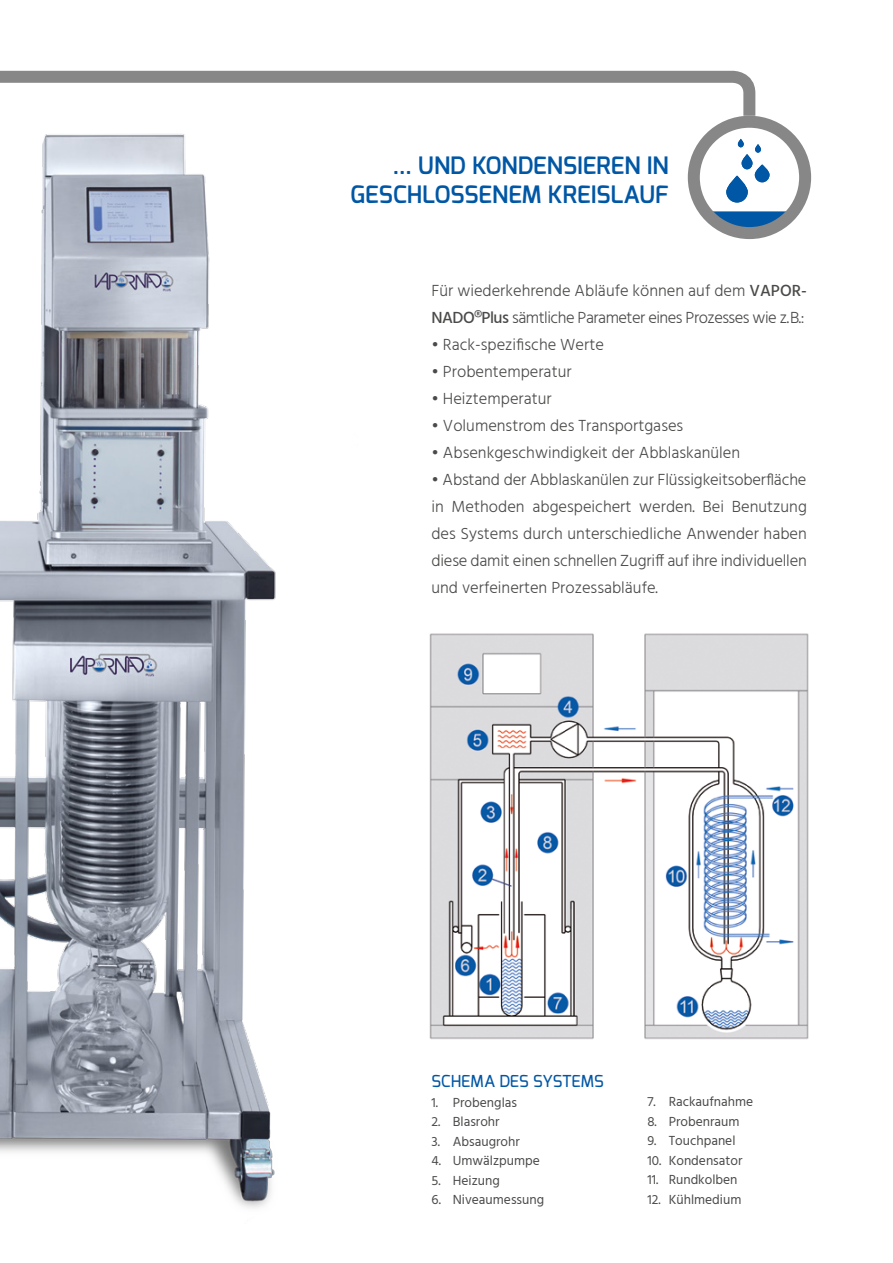
<style>
.page{position:relative;width:893px;height:1263px;background:#fff}
.page>*{position:absolute;margin:0;border:0;box-sizing:border-box;transform-origin:0 0}
.t1{font:600 24px/28.8px "Exo";color:#0057a5;text-align:right}
.t2{font:300 16.5px/27px "Hind";color:#4a4a49}
.t3{font:500 16.5px "Exo";color:#0057a5}
.t4{font:13.5px "Hind";color:#4a4a49}
.s1{font-weight:500}
</style>
<div class="page">
<img style="left:0;top:134px;width:276px;height:1074px">
<img style="left:429px;top:633px;width:380px;height:407px">
<svg style="left:701px;top:211px;width:97px;height:22px"></svg>
<div style="left:688px;top:116px;width:123px;height:123px;border:12px solid #878787;border-radius:50%"></div>
<svg style="left:726px;top:176px;width:22px;height:26px"></svg>
<div style="left:755px;top:164px;width:14px;height:18px;background:#0057a5;border-radius:7px"></div>
<div style="left:755px;top:144px;width:6px;height:9px;background:#0057a5;border-radius:3px"></div>
<div style="left:738px;top:139px;width:6px;height:8px;background:#0057a5;border-radius:3px"></div>
<svg style="left:742px;top:154px;width:10px;height:15px"></svg>
<svg style="left:0;top:70px;width:761px;height:63px"></svg>
<h1 class="t1" style="left:351px;top:151px;width:320px">... UND KONDENSIEREN IN<br>GESCHLOSSENEM KREISLAUF</h1>
<p class="t2" style="left:431px;top:278px;width:377px">Für wiederkehrende Abläufe können auf dem <span class="s1">VAPOR-<br>NADO®Plus</span> sämtliche Parameter eines Prozesses wie z.B.:</p>
<p class="t2" style="left:431px;top:332px;width:174px">• Rack-spezifische Werte</p>
<p class="t2" style="left:431px;top:359px;width:142px">• Probentemperatur</p>
<p class="t2" style="left:431px;top:386px;width:122px">• Heiztemperatur</p>
<p class="t2" style="left:431px;top:413px;width:253px">• Volumenstrom des Transportgases</p>
<p class="t2" style="left:431px;top:440px;width:310px">• Absenkgeschwindigkeit der Abblaskanülen</p>
<p class="t2" style="left:431px;top:467px;width:377px;text-align:justify">• Abstand der Abblaskanülen zur Flüssigkeitsoberfläche in Methoden abgespeichert werden. Bei Benutzung des Systems durch unterschiedliche Anwender haben diese damit einen schnellen Zugriff auf ihre individuellen und verfeinerten Prozessabläufe.</p>
<p class="t3" style="left:432px;top:1070px;width:174px">SCHEMA DES SYSTEMS</p>
<p class="t4" style="left:432px;top:1093px;width:87px">1. Probenglas</p>
<p class="t4" style="left:432px;top:1112px;width:69px">2. Blasrohr</p>
<p class="t4" style="left:432px;top:1132px;width:90px">3. Absaugrohr</p>
<p class="t4" style="left:432px;top:1151px;width:110px">4. Umwälzpumpe</p>
<p class="t4" style="left:432px;top:1171px;width:70px">5. Heizung</p>
<p class="t4" style="left:432px;top:1190px;width:114px">6. Niveaumessung</p>
<p class="t4" style="left:647px;top:1092px;width:107px">7. Rackaufnahme</p>
<p class="t4" style="left:647px;top:1112px;width:94px">8. Probenraum</p>
<p class="t4" style="left:647px;top:1131px;width:90px">9. Touchpanel</p>
<p class="t4" style="left:647px;top:1151px;width:97px">10. Kondensator</p>
<p class="t4" style="left:647px;top:1170px;width:92px">11. Rundkolben</p>
<p class="t4" style="left:647px;top:1190px;width:95px">12. Kühlmedium</p>
</div>
